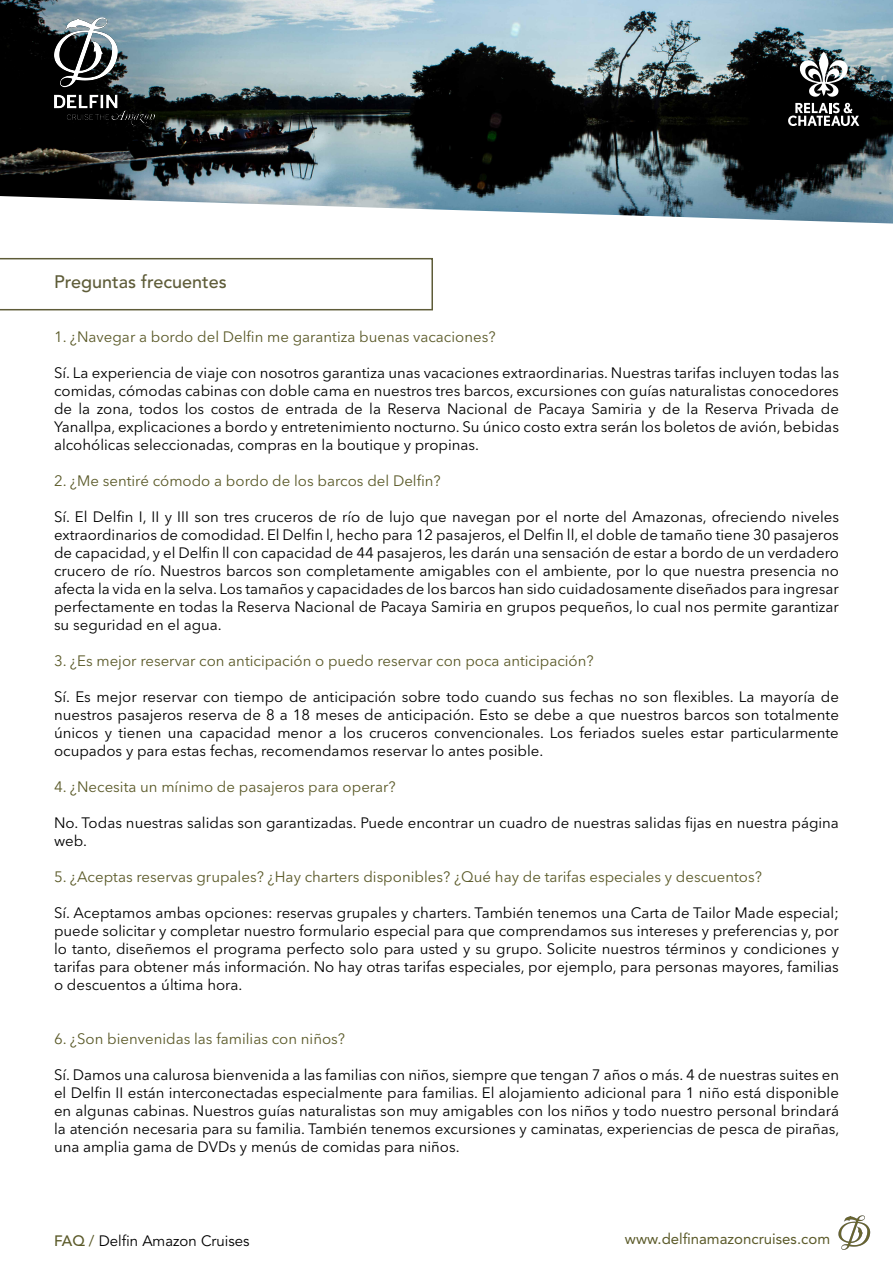
<style>
.page{position:relative;width:893px;height:1263px;background:#fff}
.page>*{position:absolute;margin:0;border:0;box-sizing:border-box;transform-origin:0 0}
.t1{font:500 18px "Avenir LT Std";color:#5e5c38}
.t2{font:15px/18px "Avenir Next LT Pro";color:#000;text-align:justify}
.t3{font:15px "Avenir Next LT Pro";color:#5b5a29}
.t4{font:15px "Avenir LT Std";color:#5b5a29}
.t5{font:15px "Avenir LT Std";color:#000}
.s1{font-weight:500;color:#5b5a29}
.s2{color:#5b5a29}
</style>
<div class="page">
<img style="left:838px;top:1215px;width:33px;height:35px">
<svg style="left:0;top:258px;width:433px;height:52px"></svg>
<img style="left:0;top:0;width:893px;height:224px">
<img style="left:54px;top:17px;width:100px;height:110px">
<svg style="left:799px;top:52px;width:50px;height:45px"></svg>
<svg style="left:788px;top:103px;width:71px;height:23px"></svg>
<p class="t1" style="left:54px;top:271px;width:174px">Preguntas frecuentes</p>
<p class="t3" style="left:54px;top:328px;width:443px">1. ¿Navegar a bordo del Delfin me garantiza buenas vacaciones?</p>
<p class="t2" style="left:54px;top:364px;width:787px">Sí. La experiencia de viaje con nosotros garantiza unas vacaciones extraordinarias. Nuestras tarifas incluyen todas las comidas, cómodas cabinas con doble cama en nuestros tres barcos, excursiones con guías naturalistas conocedores de la zona, todos los costos de entrada de la Reserva Nacional de Pacaya Samiria y de la Reserva Privada de Yanallpa, explicaciones a bordo y entretenimiento nocturno. Su único costo extra serán los boletos de avión, bebidas alcohólicas seleccionadas, compras en la boutique y propinas.</p>
<p class="t3" style="left:54px;top:472px;width:388px">2. ¿Me sentiré cómodo a bordo de los barcos del Delfin?</p>
<p class="t2" style="left:54px;top:508px;width:786px">Sí. El Delfin I, II y III son tres cruceros de río de lujo que navegan por el norte del Amazonas, ofreciendo niveles extraordinarios de comodidad. El Delfin l, hecho para 12 pasajeros, el Delfin ll, el doble de tamaño tiene 30 pasajeros de capacidad, y el Delfin ll con capacidad de 44 pasajeros, les darán una sensación de estar a bordo de un verdadero crucero de río. Nuestros barcos son completamente amigables con el ambiente, por lo que nuestra presencia no afecta la vida en la selva. Los tamaños y capacidades de los barcos han sido cuidadosamente diseñados para ingresar perfectamente en todas la Reserva Nacional de Pacaya Samiria en grupos pequeños, lo cual nos permite garantizar su seguridad en el agua.</p>
<p class="t3" style="left:54px;top:652px;width:541px">3. ¿Es mejor reservar con anticipación o puedo reservar con poca anticipación?</p>
<p class="t2" style="left:54px;top:688px;width:786px">Sí. Es mejor reservar con tiempo de anticipación sobre todo cuando sus fechas no son flexibles. La mayoría de nuestros pasajeros reserva de 8 a 18 meses de anticipación. Esto se debe a que nuestros barcos son totalmente únicos y tienen una capacidad menor a los cruceros convencionales. Los feriados sueles estar particularmente ocupados y para estas fechas, recomendamos reservar lo antes posible.</p>
<p class="t3" style="left:54px;top:778px;width:343px">4. ¿Necesita un mínimo de pasajeros para operar?</p>
<p class="t2" style="left:54px;top:814px;width:786px">No. Todas nuestras salidas son garantizadas. Puede encontrar un cuadro de nuestras salidas fijas en nuestra página web.</p>
<p class="t3" style="left:54px;top:868px;width:709px">5. ¿Aceptas reservas grupales? ¿Hay charters disponibles? ¿Qué hay de tarifas especiales y descuentos?</p>
<p class="t2" style="left:54px;top:904px;width:786px">Sí. Aceptamos ambas opciones: reservas grupales y charters. También tenemos una Carta de Tailor Made especial; puede solicitar y completar nuestro formulario especial para que comprendamos sus intereses y preferencias y, por lo tanto, diseñemos el programa perfecto solo para usted y su grupo. Solicite nuestros términos y condiciones y tarifas para obtener más información. No hay otras tarifas especiales, por ejemplo, para personas mayores, familias o descuentos a última hora.</p>
<p class="t3" style="left:54px;top:1030px;width:293px">6. ¿Son bienvenidas las familias con niños?</p>
<p class="t2" style="left:54px;top:1066px;width:787px">Sí. Damos una calurosa bienvenida a las familias con niños, siempre que tengan 7 años o más. 4 de nuestras suites en el Delfin II están interconectadas especialmente para familias. El alojamiento adicional para 1 niño está disponible en algunas cabinas. Nuestros guías naturalistas son muy amigables con los niños y todo nuestro personal brindará la atención necesaria para su familia. También tenemos excursiones y caminatas, experiencias de pesca de pirañas, una amplia gama de DVDs y menús de comidas para niños.</p>
<p class="t5" style="left:54px;top:1232px;width:197px"><span class="s1">FAQ</span> <span class="s2">/</span> Delfin Amazon Cruises</p>
<p class="t4" style="left:625px;top:1230px;width:207px">www.delfinamazoncruises.com</p>
</div>
